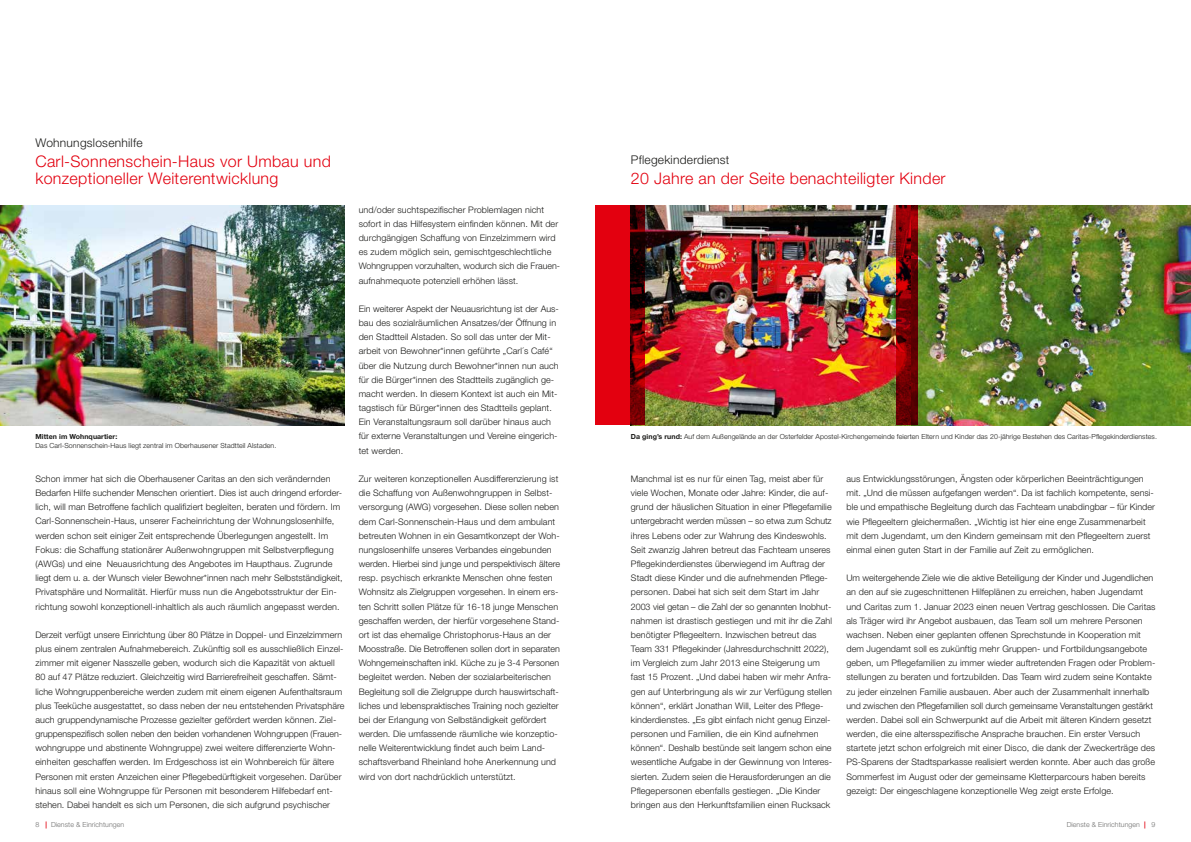
<style>
.page{position:relative;width:1191px;height:842px;background:#fff}
.page>*{position:absolute;margin:0;border:0;box-sizing:border-box;transform-origin:0 0}
.t1{font:300 16px/17px "Helvetica Neue LT Pro";letter-spacing:.02em;color:#e3000f}
.t2{font:300 12px "Helvetica Neue LT Pro";letter-spacing:.02em;color:#1a1a18}
.t3{font:300 9px/14.2px "Helvetica Neue LT Pro";letter-spacing:.01em;color:#1a1a18}
.t4{font:300 7px "Helvetica Neue LT Pro";letter-spacing:.01em;color:#1a1a18}
.t5{font:300 7px "Helvetica Neue LT Pro";letter-spacing:.01em;color:#6f6f6e}
.t6{font:700 7px "Helvetica Neue LT Pro";letter-spacing:.01em;color:#1a1a18}
.s1{font-weight:700}
.s2{font-weight:700;color:#e3000f}
</style>
<div class="page">
<img style="left:645px;top:206px;width:546px;height:219px">
<img style="left:0;top:206px;width:344px;height:219px">
<svg style="left:595px;top:206px;width:50px;height:219px;background:#ba000b"></svg>
<svg style="left:896px;top:206px;width:22px;height:219px;background:#740003"></svg>
<h2 class="t2" style="left:35px;top:136px;width:109px">Wohnungslosenhilfe</h2>
<h1 class="t1" style="left:35px;top:153px;width:297px">Carl-Sonnenschein-Haus vor Umbau und konzeptioneller Weiterentwicklung</h1>
<h2 class="t2" style="left:631px;top:153px;width:100px">Pflegekinderdienst</h2>
<h1 class="t1" style="left:631px;top:170px;width:316px">20 Jahre an der Seite benachteiligter Kinder</h1>
<p class="t6" style="left:35px;top:433px;width:83px">Mitten im Wohnquartier:</p>
<p class="t4" style="left:35px;top:442px;width:242px">Das Carl-Sonnenschein-Haus liegt zentral im Oberhausener Stadtteil Alstaden.</p>
<p class="t3" style="left:35px;top:471px;width:309px">Schon immer hat sich die Oberhausener Caritas an den sich verändernden Bedarfen Hilfe suchender Menschen orientiert. Dies ist auch dringend erforder&shy;lich, will man Betroffene fachlich qualifiziert begleiten, beraten und fördern. Im Carl-Sonnenschein-Haus, unserer Facheinrichtung der Wohnungslosenhilfe, werden schon seit einiger Zeit entsprechende Überlegungen angestellt. Im Fokus: die Schaffung stationärer Außenwohngruppen mit Selbstverpflegung (AWGs) und eine Neuausrichtung des Angebotes im Haupthaus. Zugrunde liegt dem u. a. der Wunsch vieler Bewohner*innen nach mehr Selbstständigkeit, Privatsphäre und Normalität. Hierfür muss nun die Angebotsstruktur der Ein&shy;richtung sowohl konzeptionell-inhaltlich als auch räumlich angepasst werden.</p>
<p class="t3" style="left:35px;top:627px;width:310px">Derzeit verfügt unsere Einrichtung über 80 Plätze in Doppel- und Einzelzimmern plus einem zentralen Aufnahmebereich. Zukünftig soll es ausschließlich Einzel&shy;zimmer mit eigener Nasszelle geben, wodurch sich die Kapazität von aktuell 80 auf 47 Plätze reduziert. Gleichzeitig wird Barrierefreiheit geschaffen. Sämt&shy;liche Wohngruppenbereiche werden zudem mit einem eigenen Aufenthaltsraum plus Teeküche ausgestattet, so dass neben der neu entstehenden Privatsphäre auch gruppendynamische Prozesse gezielter gefördert werden können. Ziel&shy;gruppenspezifisch sollen neben den beiden vorhandenen Wohngruppen (Frauen&shy;wohngruppe und abstinente Wohngruppe) zwei weitere differenzierte Wohn&shy;einheiten geschaffen werden. Im Erdgeschoss ist ein Wohnbereich für ältere Personen mit ersten Anzeichen einer Pflegebedürftigkeit vorgesehen. Darüber hinaus soll eine Wohngruppe für Personen mit besonderem Hilfebedarf ent&shy;stehen. Dabei handelt es sich um Personen, die sich aufgrund psychischer</p>
<p class="t3" style="left:359px;top:202px;width:203px">und/oder suchtspezifischer Problemlagen nicht sofort in das Hilfesystem einfinden können. Mit der durchgängigen Schaffung von Einzelzimmern wird es zudem möglich sein, gemischtgeschlechtliche Wohngruppen vorzuhalten, wodurch sich die Frauen&shy;aufnahmequote potenziell erhöhen lässt.</p>
<p class="t3" style="left:359px;top:301px;width:202px">Ein weiterer Aspekt der Neuausrichtung ist der Aus&shy;bau des sozialräumlichen Ansatzes/der Öffnung in den Stadtteil Alstaden. So soll das unter der Mit&shy;arbeit von Bewohner*innen geführte „Carl´s Café“ über die Nutzung durch Bewohner*innen nun auch für die Bürger*innen des Stadtteils zugänglich ge&shy;macht werden. In diesem Kontext ist auch ein Mit&shy;tagstisch für Bürger*innen des Stadtteils geplant.<br>Ein Veranstaltungsraum soll darüber hinaus auch für externe Veranstaltungen und Vereine eingerich&shy;tet werden.</p>
<p class="t3" style="left:359px;top:471px;width:203px">Zur weiteren konzeptionellen Ausdifferenzierung ist die Schaffung von Außenwohngruppen in Selbst&shy;versorgung (AWG) vorgesehen. Diese sollen neben dem Carl-Sonnenschein-Haus und dem ambulant betreuten Wohnen in ein Gesamtkonzept der Woh&shy;nungslosenhilfe unseres Verbandes eingebunden werden. Hierbei sind junge und perspektivisch ältere resp. psychisch erkrankte Menschen ohne festen Wohnsitz als Zielgruppen vorgesehen. In einem ers&shy;ten Schritt sollen Plätze für 16-18 junge Menschen geschaffen werden, der hierfür vorgesehene Stand&shy;ort ist das ehemalige Christophorus-Haus an der Moosstraße. Die Betroffenen sollen dort in separaten Wohngemeinschaften inkl. Küche zu je 3-4 Personen begleitet werden. Neben der sozialarbeiterischen Begleitung soll die Zielgruppe durch hauswirtschaft&shy;liches und lebenspraktisches Training noch gezielter bei der Erlangung von Selbständigkeit gefördert werden. Die umfassende räumliche wie konzeptio&shy;nelle Weiterentwicklung findet auch beim Land&shy;schaftsverband Rheinland hohe Anerkennung und wird von dort nachdrücklich unterstützt.</p>
<p class="t4" style="left:631px;top:433px;width:527px"><span class="s1">Da ging’s rund:</span> Auf dem Außengelände an der Osterfelder Apostel-Kirchengemeinde feierten Eltern und Kinder das 20-jährige Bestehen des Caritas-Pflegekinderdienstes.</p>
<p class="t3" style="left:631px;top:471px;width:203px">Manchmal ist es nur für einen Tag, meist aber für viele Wochen, Monate oder Jahre: Kinder, die auf&shy;grund der häuslichen Situation in einer Pflegefamilie untergebracht werden müssen – so etwa zum Schutz ihres Lebens oder zur Wahrung des Kindeswohls.<br>Seit zwanzig Jahren betreut das Fachteam unseres Pflegekinderdienstes überwiegend im Auftrag der Stadt diese Kinder und die aufnehmenden Pflege&shy;personen. Dabei hat sich seit dem Start im Jahr 2003 viel getan – die Zahl der so genannten Inobhut&shy;nahmen ist drastisch gestiegen und mit ihr die Zahl benötigter Pflegeeltern. Inzwischen betreut das Team 331 Pflegekinder (Jahresdurchschnitt 2022), im Vergleich zum Jahr 2013 eine Steigerung um fast 15 Prozent. „Und dabei haben wir mehr Anfra&shy;gen auf Unterbringung als wir zur Verfügung stellen können“, erklärt Jonathan Will, Leiter des Pflege&shy;kinderdienstes. „Es gibt einfach nicht genug Einzel&shy;personen und Familien, die ein Kind aufnehmen können“. Deshalb bestünde seit langem schon eine wesentliche Aufgabe in der Gewinnung von Interes&shy;sierten. Zudem seien die Herausforderungen an die Pflegepersonen ebenfalls gestiegen. „Die Kinder bringen aus den Herkunftsfamilien einen Rucksack</p>
<p class="t3" style="left:846px;top:471px;width:310px">aus Entwicklungsstörungen, Ängsten oder körperlichen Beeinträchtigungen mit. „Und die müssen aufgefangen werden“. Da ist fachlich kompetente, sensi&shy;ble und empathische Begleitung durch das Fachteam unabdingbar – für Kinder wie Pflegeeltern gleichermaßen. „Wichtig ist hier eine enge Zusammenarbeit mit dem Jugendamt, um den Kindern gemeinsam mit den Pflegeeltern zuerst einmal einen guten Start in der Familie auf Zeit zu ermöglichen.</p>
<p class="t3" style="left:846px;top:571px;width:310px">Um weitergehende Ziele wie die aktive Beteiligung der Kinder und Jugendlichen an den auf sie zugeschnittenen Hilfeplänen zu erreichen, haben Jugendamt und Caritas zum 1. Januar 2023 einen neuen Vertrag geschlossen. Die Caritas als Träger wird ihr Angebot ausbauen, das Team soll um mehrere Personen wachsen. Neben einer geplanten offenen Sprechstunde in Kooperation mit dem Jugendamt soll es zukünftig mehr Gruppen- und Fortbildungsangebote geben, um Pflegefamilien zu immer wieder auftretenden Fragen oder Problem&shy;stellungen zu beraten und fortzubilden. Das Team wird zudem seine Kontakte zu jeder einzelnen Familie ausbauen. Aber auch der Zusammenhalt innerhalb und zwischen den Pflegefamilien soll durch gemeinsame Veranstaltungen gestärkt werden. Dabei soll ein Schwerpunkt auf die Arbeit mit älteren Kindern gesetzt werden, die eine altersspezifische Ansprache brauchen. Ein erster Versuch startete jetzt schon erfolgreich mit einer Disco, die dank der Zweckerträge des PS-Sparens der Stadtsparkasse realisiert werden konnte. Aber auch das große Sommerfest im August oder der gemeinsame Kletterparcours haben bereits gezeigt: Der eingeschlagene konzeptionelle Weg zeigt erste Erfolge.</p>
<p class="t5" style="left:35px;top:820px;width:90px">8 <span class="s2">|</span> Dienste &amp; Einrichtungen</p>
<p class="t5" style="left:1066px;top:820px;width:90px">Dienste &amp; Einrichtungen <span class="s2">|</span> 9</p>
</div>
